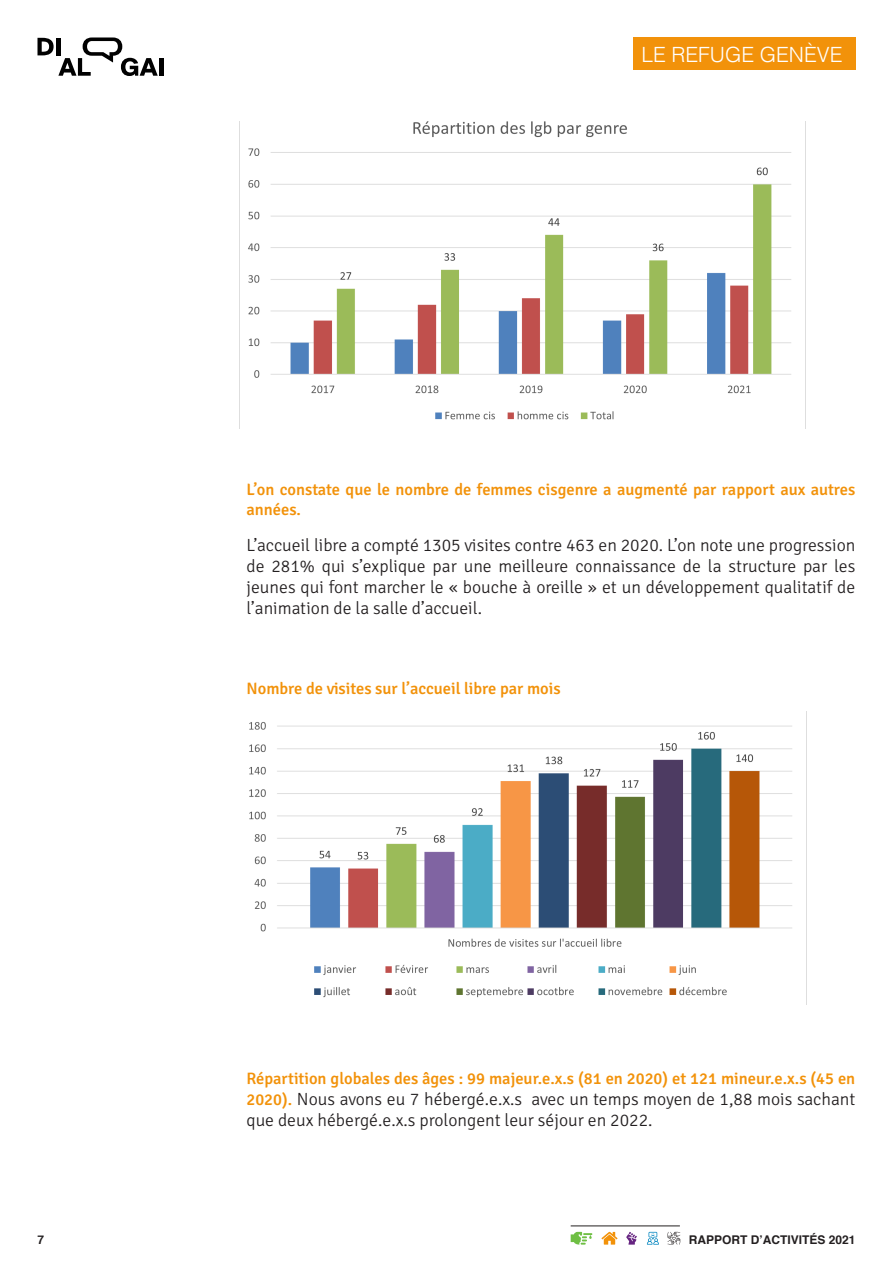
<style>
.page{position:relative;width:893px;height:1263px;background:#fff}
.page>*{position:absolute;margin:0;border:0;box-sizing:border-box;transform-origin:0 0}
.t1{font:300 21px "Helvetica";color:#fff}
.t2{font:300 17.7px/21.1px "Signika";color:#231f20;text-align:justify}
.t3{font:500 16.5px/19.8px "Signika";color:#f2920a}
.t4{font:700 12px "Helvetica";color:#231f20}
.s1{font-weight:500;font-size:16.5px;color:#f2920a}
</style>
<div class="page">
<svg style="left:38px;top:38px;width:120px;height:38px"></svg>
<div style="left:159px;top:58px;width:5px;height:18px;background:#010101"></div>
<div style="left:633px;top:38px;width:222px;height:32px;background:#f2920a"></div>
<svg style="left:571px;top:1232px;width:21px;height:12px"></svg>
<svg style="left:601px;top:1232px;width:16px;height:12px"></svg>
<svg style="left:626px;top:1232px;width:11px;height:12px"></svg>
<svg style="left:647px;top:1232px;width:12px;height:12px"></svg>
<svg style="left:667px;top:1232px;width:13px;height:12px"></svg>
<hr style="left:571px;top:1225px;width:109px;height:1px;background:#231f20">
<img style="left:239px;top:121px;width:552px;height:307px">
<img style="left:249px;top:722px;width:543px;height:276px">
<p class="t4" style="left:38px;top:1230px;width:8px">7</p>
<p class="t1" style="left:641px;top:41px;width:203px">LE REFUGE GENÈVE</p>
<p class="t3" style="left:246px;top:478px;width:610px">L’on constate que le nombre de femmes cisgenre a augmenté par rapport aux autres années.</p>
<p class="t2" style="left:246px;top:533px;width:610px">L’accueil libre a compté 1305 visites contre 463 en 2020. L’on note une progression de 281% qui s’explique par une meilleure connaissance de la structure par les jeunes qui font marcher le « bouche à oreille » et un développement qualitatif de l’animation de la salle d’accueil.</p>
<p class="t3" style="left:246px;top:677px;width:316px">Nombre de visites sur l’accueil libre par mois</p>
<p class="t3" style="left:246px;top:1067px;width:610px">Répartition globales des âges : 99 majeur.e.x.s (81 en 2020) et 121 mineur.e.x.s (45 en</p>
<p class="t2" style="left:246px;top:1087px;width:610px"><span class="s1">2020).</span> Nous avons eu 7 hébergé.e.x.s avec un temps moyen de 1,88 mois sachant que deux hébergé.e.x.s prolongent leur séjour en 2022.</p>
<p class="t4" style="left:689px;top:1230px;width:168px">RAPPORT D’ACTIVITÉS 2021</p>
</div>
